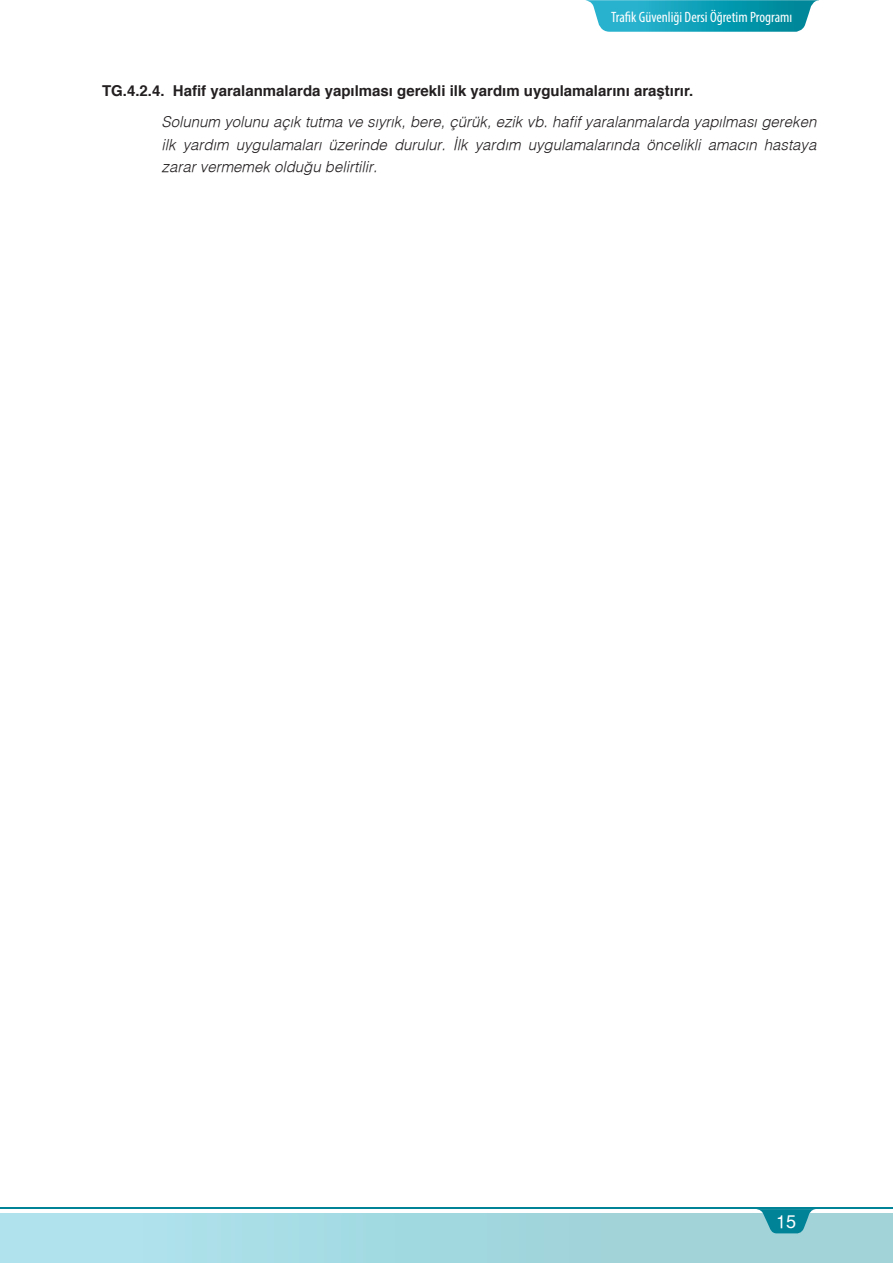
<style>
.page{position:relative;width:893px;height:1263px;background:#fff}
.page>*{position:absolute;margin:0;border:0;box-sizing:border-box;transform-origin:0 0}
.t1{font:500 18px "Helvetica";color:#fff}
.t2{font:italic 300 15px/22.5px "Helvetica";color:#231f20;text-align:justify}
.t3{font:700 15px "Helvetica";color:#231f20}
.t4{font:condensed 15px "Myriad Pro";color:#fff}
</style>
<div class="page">
<div style="left:0;top:1213px;width:893px;height:50px;background:linear-gradient(to right,#aee3ed,#9dcfd4)"></div>
<hr style="left:0;top:1213px;width:1px;height:50px;background:#afe2ec">
<hr style="left:0;top:1207px;width:893px;height:2px;background:#008297">
<svg style="left:756px;top:1209px;width:66px;height:25px;background:#45a4b3"></svg>
<svg style="left:586px;top:0;width:233px;height:32px;background:#29a9be"></svg>
<p class="t4" style="left:611px;top:8px;width:183px">Trafik Güvenliği Dersi Öğretim Programı</p>
<p class="t3" style="left:102px;top:79px;width:593px">TG.4.2.4. Hafif yaralanmalarda yapılması gerekli ilk yardım uygulamalarını araştırır.</p>
<p class="t2" style="left:162px;top:110px;width:656px">Solunum yolunu açık tutma ve sıyrık, bere, çürük, ezik vb. hafif yaralanmalarda yapılması gereken ilk yardım uygulamaları üzerinde durulur. İlk yardım uygulamalarında öncelikli amacın hastaya zarar vermemek olduğu belirtilir.</p>
<p class="t1" style="left:776px;top:1211px;width:22px">15</p>
</div>
